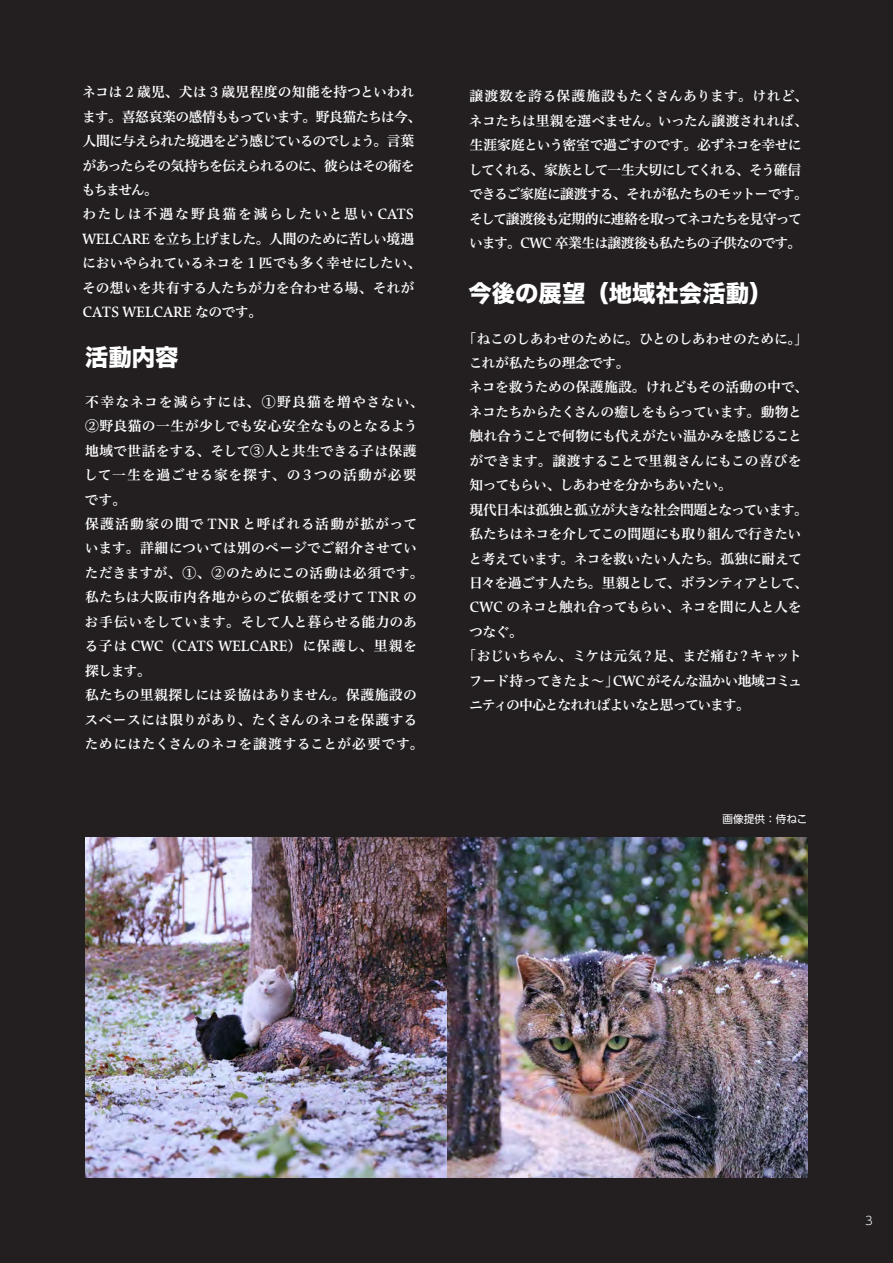
<style>
.page{position:relative;width:893px;height:1263px;background:#231f20}
.page>*{position:absolute;margin:0;border:0;box-sizing:border-box;transform-origin:0 0}
.t1{font:23.4px "Hira Kaku Std N W8";color:#fff}
.t2{font:13.8px/24.5px "Hiragino UD Serif Std N W6";letter-spacing:-.025em;color:#fff}
.t3{font:13.8px/24.5px "Hiragino UD Serif Std N W6";letter-spacing:.02em;color:#fff}
.t4{font:13.8px/24.5px "Hiragino UD Serif Std N W6";letter-spacing:-.045em;color:#fff}
.t5{font:13.8px "Hiragino UD Serif Std N W6";letter-spacing:-.055em;color:#fff}
.t6{font:13.8px "Hiragino UD Serif Std N W6";letter-spacing:-.065em;color:#fff}
.t7{font:13.8px "Hiragino UD Serif Std N W6";letter-spacing:-.085em;color:#fff}
.t8{font:13.8px "Hiragino UD Serif Std N W6";letter-spacing:-.05em;color:#fff}
.t9{font:300 11.7px "UD Shin Go Pro";color:#fff}
.t10{font:10.65px "UD Shin Go Pro";color:#fff}
</style>
<div class="page">
<img style="left:446px;top:837px;width:361px;height:341px">
<img style="left:86px;top:837px;width:360px;height:341px">
<p class="t2" style="left:82px;top:79px;width:341px">ネコは 2 歳児、犬は 3 歳児程度の知能を持つといわれます。喜怒哀楽の感情ももっています。野良猫たちは今、人間に与えられた境遇をどう感じているのでしょう。言葉があったらその気持ちを伝えられるのに、彼らはその術をもちません。<br>わたしは不遇な野良猫を減らしたいと思い CATS<br>WELCARE を立ち上げました。人間のために苦しい境遇においやられているネコを 1 匹でも多く幸せにしたい、その想いを共有する人たちが力を合わせる場、それが<br>CATS WELCARE なのです。</p>
<h1 class="t1" style="left:85px;top:345px;width:95px">活動内容</h1>
<p class="t3" style="left:84px;top:389px;width:341px">不幸なネコを減らすには、①野良猫を増やさない、<br>②野良猫の一生が少しでも安心安全なものとなるよう地域で世話をする、そして③人と共生できる子は保護して一生を過ごせる家を探す、の３つの活動が必要です。<br>保護活動家の間で TNR と呼ばれる活動が拡がっています。詳細については別のページでご紹介させていただきますが、①、②のためにこの活動は必須です。私たちは大阪市内各地からのご依頼を受けて TNR のお手伝いをしています。そして人と暮らせる能力のある子は CWC（CATS WELCARE）に保護し、里親を探します。<br>私たちの里親探しには妥協はありません。保護施設のスペースには限りがあり、たくさんのネコを保護するためにはたくさんのネコを譲渡することが必要です。</p>
<p class="t4" style="left:469px;top:83px;width:341px">譲渡数を誇る保護施設もたくさんあります。けれど、ネコたちは里親を選べません。いったん譲渡されれば、生涯家庭という密室で過ごすのです。必ずネコを幸せにしてくれる、家族として一生大切にしてくれる、そう確信できるご家庭に譲渡する、それが私たちのモットーです。そして譲渡後も定期的に連絡を取ってネコたちを見守っています。CWC 卒業生は譲渡後も私たちの子供なのです。</p>
<h1 class="t1" style="left:468px;top:280px;width:306px">今後の展望（地域社会活動）</h1>
<p class="t2" style="left:463px;top:325px;width:347px">「ねこのしあわせのために。ひとのしあわせのために。」</p>
<p class="t2" style="left:469px;top:350px;width:162px">これが私たちの理念です。</p>
<p class="t2" style="left:469px;top:374px;width:341px">ネコを救うための保護施設。けれどもその活動の中で、</p>
<p class="t2" style="left:469px;top:399px;width:335px">ネコたちからたくさんの癒しをもらっています。動物と</p>
<p class="t2" style="left:469px;top:423px;width:334px">触れ合うことで何物にも代えがたい温かみを感じること</p>
<p class="t2" style="left:469px;top:448px;width:334px">ができます。譲渡することで里親さんにもこの喜びを</p>
<p class="t8" style="left:469px;top:474px;width:264px">知ってもらい、しあわせを分かちあいたい。</p>
<p class="t5" style="left:469px;top:499px;width:340px">現代日本は孤独と孤立が大きな社会問題となっています。</p>
<p class="t4" style="left:469px;top:521px;width:333px">私たちはネコを介してこの問題にも取り組んで行きたい</p>
<p class="t2" style="left:469px;top:545px;width:335px">と考えています。ネコを救いたい人たち。孤独に耐えて</p>
<p class="t6" style="left:469px;top:572px;width:341px">日々を過ごす人たち。里親として、ボランティアとして、</p>
<p class="t2" style="left:469px;top:594px;width:334px">CWC のネコと触れ合ってもらい、ネコを間に人と人を</p>
<p class="t2" style="left:469px;top:619px;width:55px">つなぐ。</p>
<p class="t2" style="left:463px;top:643px;width:341px">「おじいちゃん、ミケは元気？足、まだ痛む？キャット</p>
<p class="t4" style="left:469px;top:668px;width:335px">フード持ってきたよ～」CWC がそんな温かい地域コミュ</p>
<p class="t7" style="left:469px;top:694px;width:282px">ニティの中心となれればよいなと思っています。</p>
<p class="t10" style="left:722px;top:810px;width:87px">画像提供：侍ねこ</p>
<p class="t9" style="left:865px;top:1211px;width:9px">3</p>
</div>
